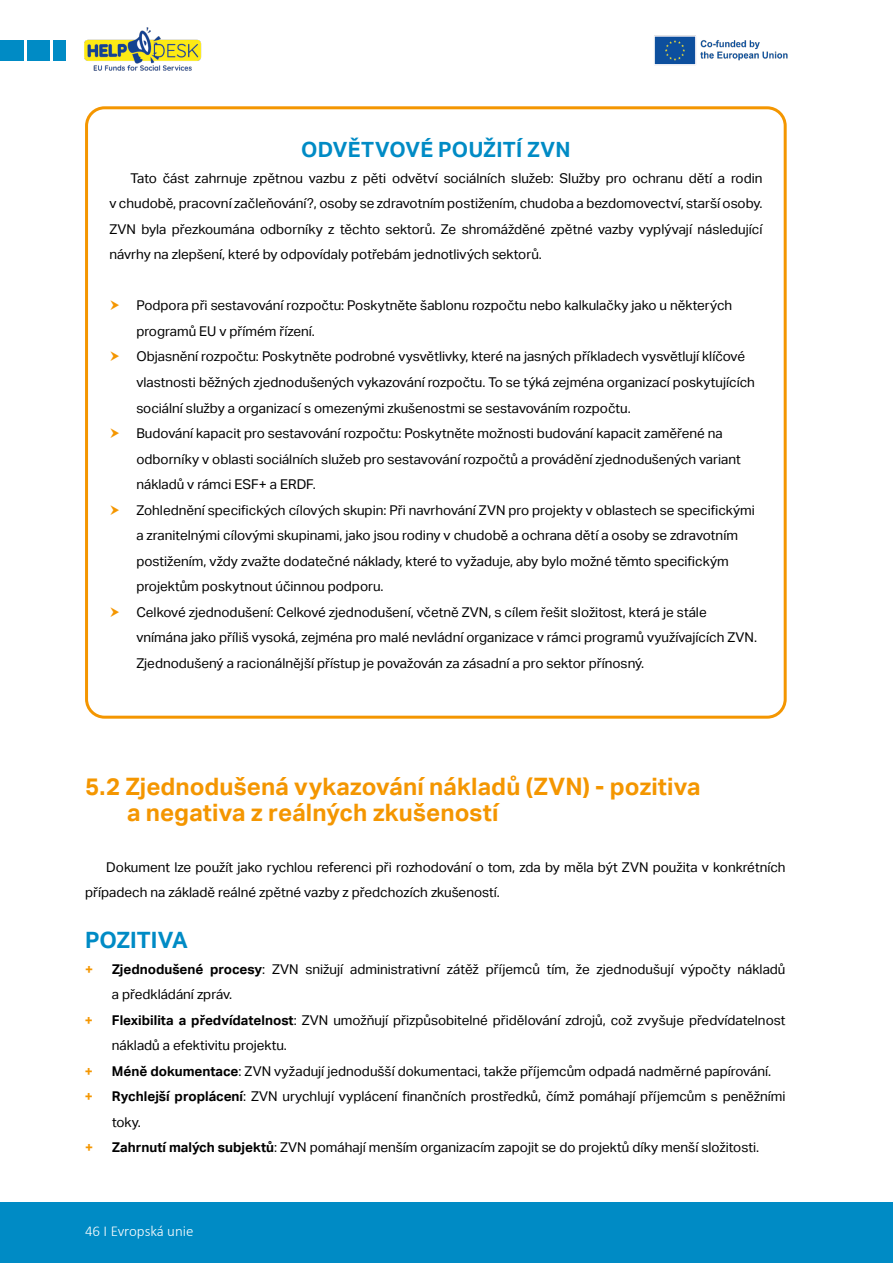
<style>
.page{position:relative;width:893px;height:1263px;background:#fff}
.page>*{position:absolute;margin:0;border:0;box-sizing:border-box;transform-origin:0 0}
.t1{font:700 24px/25.5px "Aktiv Grotesk";letter-spacing:.005em;color:#f49600}
.t2{font:700 22.5px "Aktiv Grotesk";letter-spacing:.005em;color:#008bc5}
.t3{font:700 21px "Aktiv Grotesk";letter-spacing:.015em;color:#008bc5}
.t4{font:300 15px "Calibri";color:#fff}
.t5{font:13.5px/25.5px "Aktiv Grotesk";color:#000}
.t6{font:700 13.5px "Aktiv Grotesk";color:#f49600}
.s1{font-weight:700}
</style>
<div class="page">
<div style="left:0;top:1202px;width:893px;height:61px;background:#008bc5"></div>
<div style="left:0;top:40px;width:23px;height:21px;background:#008bc5"></div>
<div style="left:27px;top:40px;width:22px;height:21px;background:#008bc5"></div>
<div style="left:53px;top:40px;width:13px;height:21px;background:#008bc5"></div>
<img style="left:654px;top:36px;width:134px;height:29px">
<img style="left:84px;top:27px;width:118px;height:44px">
<div style="left:85px;top:106px;width:702px;height:613px;border:3px solid #f49600;border-radius:18px"></div>
<h3 class="t3" style="left:301px;top:138px;width:271px">ODVĚTVOVÉ POUŽITÍ ZVN</h3>
<p class="t5" style="left:109px;top:165px;width:655px;text-align:justify;text-indent:21px">Tato část zahrnuje zpětnou vazbu z pěti odvětví sociálních služeb: Služby pro ochranu dětí a rodin v chudobě, pracovní začleňování?, osoby se zdravotním postižením, chudoba a bezdomovectví, starší osoby.<br>ZVN byla přezkoumána odborníky z těchto sektorů. Ze shromážděné zpětné vazby vyplývají následující návrhy na zlepšení, které by odpovídaly potřebám jednotlivých sektorů.</p>
<p class="t5" style="left:136px;top:293px;width:622px">Podpora při sestavování rozpočtu: Poskytněte šablonu rozpočtu nebo kalkulačky jako u některých programů EU v přímém řízení.<br>Objasnění rozpočtu: Poskytněte podrobné vysvětlivky, které na jasných příkladech vysvětlují klíčové vlastnosti běžných zjednodušených vykazování rozpočtu. To se týká zejména organizací poskytujících sociální služby a organizací s omezenými zkušenostmi se sestavováním rozpočtu.<br>Budování kapacit pro sestavování rozpočtu: Poskytněte možnosti budování kapacit zaměřené na odborníky v oblasti sociálních služeb pro sestavování rozpočtů a provádění zjednodušených variant nákladů v rámci ESF+ a ERDF.<br>Zohlednění specifických cílových skupin: Při navrhování ZVN pro projekty v oblastech se specifickými a zranitelnými cílovými skupinami, jako jsou rodiny v chudobě a ochrana dětí a osoby se zdravotním postižením, vždy zvažte dodatečné náklady, které to vyžaduje, aby bylo možné těmto specifickým projektům poskytnout účinnou podporu.<br>Celkové zjednodušení: Celkové zjednodušení, včetně ZVN, s cílem řešit složitost, která je stále vnímána jako příliš vysoká, zejména pro malé nevládní organizace v rámci programů využívajících ZVN.<br>Zjednodušený a racionálnější přístup je považován za zásadní a pro sektor přínosný.</p>
<h1 class="t1" style="left:127px;top:774px;width:575px;text-indent:-42px">5.2 Zjednodušená vykazování nákladů (ZVN) - pozitiva a negativa z reálných zkušeností</h1>
<p class="t5" style="left:85px;top:854px;width:702px;text-indent:21px">Dokument lze použít jako rychlou referenci při rozhodování o tom, zda by měla být ZVN použita v konkrétních případech na základě reálné zpětné vazby z předchozích zkušeností.</p>
<h2 class="t2" style="left:85px;top:927px;width:104px">POZITIVA</h2>
<p class="t6" style="left:85px;top:961px;width:9px">+</p>
<p class="t5" style="left:112px;top:956px;width:675px"><span class="s1">Zjednodušené procesy</span>: ZVN snižují administrativní zátěž příjemců tím, že zjednodušují výpočty nákladů a předkládání zpráv.</p>
<p class="t6" style="left:85px;top:1012px;width:9px">+</p>
<p class="t5" style="left:112px;top:1007px;width:675px"><span class="s1">Flexibilita a předvídatelnost</span>: ZVN umožňují přizpůsobitelné přidělování zdrojů, což zvyšuje předvídatelnost nákladů a efektivitu projektu.</p>
<p class="t6" style="left:85px;top:1063px;width:9px">+</p>
<p class="t5" style="left:112px;top:1058px;width:661px"><span class="s1">Méně dokumentace</span>: ZVN vyžadují jednodušší dokumentaci, takže příjemcům odpadá nadměrné papírování.</p>
<p class="t6" style="left:85px;top:1089px;width:9px">+</p>
<p class="t5" style="left:112px;top:1084px;width:675px"><span class="s1">Rychlejší proplácení</span>: ZVN urychlují vyplácení finančních prostředků, čímž pomáhají příjemcům s peněžními toky.</p>
<p class="t6" style="left:85px;top:1140px;width:9px">+</p>
<p class="t5" style="left:112px;top:1135px;width:649px"><span class="s1">Zahrnutí malých subjektů</span>: ZVN pomáhají menším organizacím zapojit se do projektů díky menší složitosti.</p>
<p class="t4" style="left:85px;top:1221px;width:110px">46 I Evropská unie</p>
</div>
